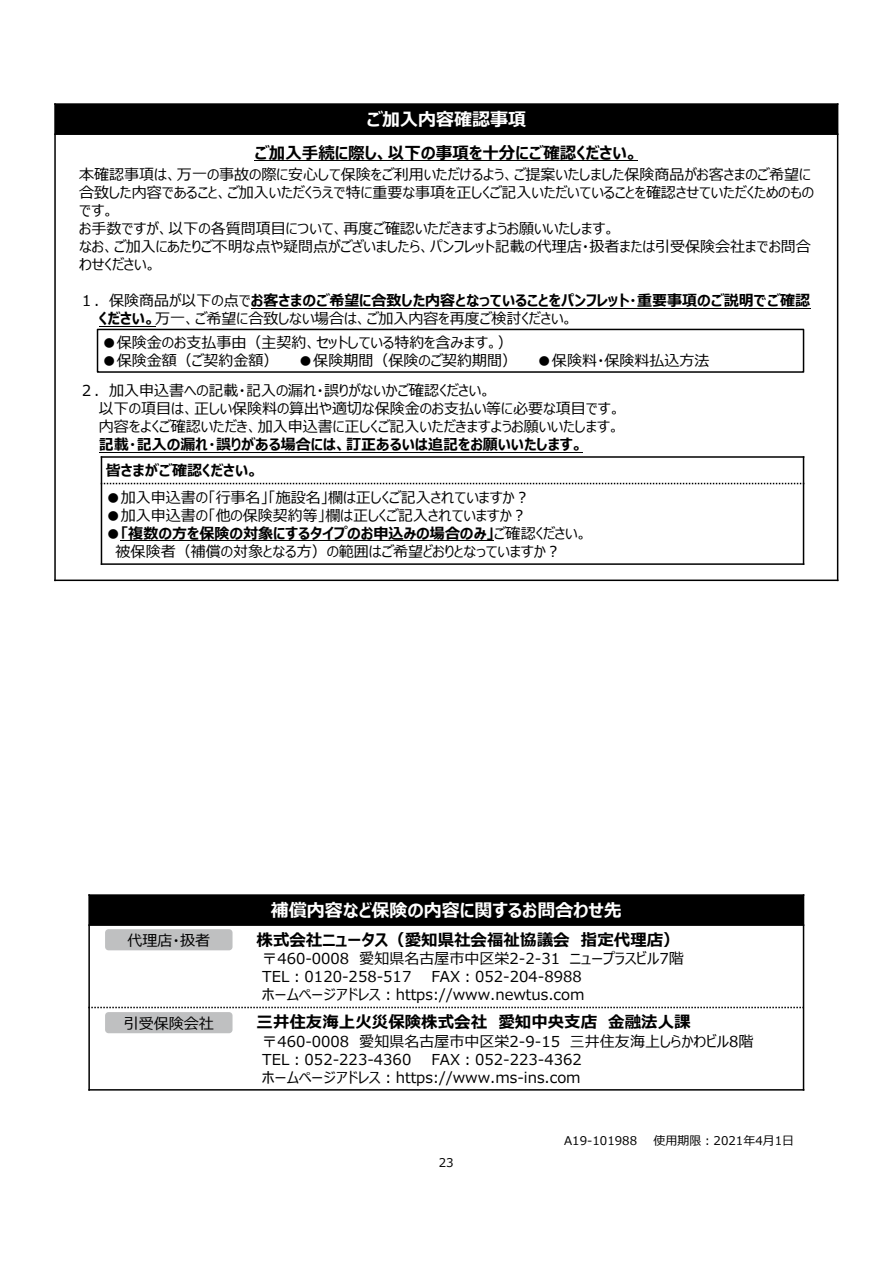
<style>
.page{position:relative;width:893px;height:1263px;background:#fff}
.page>*{position:absolute;margin:0;border:0;box-sizing:border-box;transform-origin:0 0}
.t1{font:700 18px "Meiryo UI";color:#fff}
.t2{font:700 16.5px "Meiryo UI";color:#000}
.t3{font:15px/18px "Meiryo UI";color:#000}
.t4{font:700 15px/18px "Meiryo UI";color:#000}
.t5{font:12px "Meiryo UI";color:#000}
.s1{font-weight:400}
.s2{font-weight:700}
</style>
<div class="page">
<div style="left:89px;top:895px;width:714px;height:30px;background:#000"></div>
<hr style="left:88px;top:924px;width:716px;height:2px;background:#000">
<svg style="left:91px;top:1007px;width:712px;height:1px"></svg>
<hr style="left:88px;top:894px;width:2px;height:197px;background:#000">
<hr style="left:803px;top:894px;width:1px;height:197px;background:#000">
<hr style="left:88px;top:894px;width:716px;height:2px;background:#000">
<hr style="left:88px;top:1089px;width:716px;height:1px;background:#000">
<div style="left:105px;top:929px;width:128px;height:21px;background:#bfc0c1;border-radius:4px"></div>
<div style="left:105px;top:1012px;width:128px;height:21px;background:#bfc0c1;border-radius:4px"></div>
<div style="left:55px;top:104px;width:783px;height:30px;background:#000"></div>
<hr style="left:54px;top:133px;width:784px;height:2px;background:#000">
<hr style="left:54px;top:103px;width:2px;height:478px;background:#000">
<hr style="left:837px;top:103px;width:1px;height:478px;background:#000">
<hr style="left:54px;top:103px;width:784px;height:2px;background:#000">
<hr style="left:54px;top:579px;width:784px;height:2px;background:#000">
<hr style="left:255px;top:160px;width:383px;height:1px;background:#000">
<hr style="left:251px;top:308px;width:559px;height:1px;background:#000">
<hr style="left:99px;top:326px;width:56px;height:1px;background:#000">
<hr style="left:99px;top:452px;width:484px;height:1px;background:#000">
<div style="left:97px;top:329px;width:707px;height:44px;border:2px solid #000"></div>
<svg style="left:102px;top:483px;width:701px;height:1px"></svg>
<hr style="left:101px;top:456px;width:1px;height:109px;background:#000">
<hr style="left:803px;top:456px;width:1px;height:109px;background:#000">
<hr style="left:101px;top:456px;width:703px;height:2px;background:#000">
<hr style="left:101px;top:563px;width:703px;height:2px;background:#000">
<hr style="left:121px;top:540px;width:373px;height:1px;background:#000">
<p class="t1" style="left:366px;top:107px;width:161px">ご加⼊内容確認事項</p>
<p class="t2" style="left:254px;top:141px;width:385px">ご加⼊⼿続に際し、以下の事項を⼗分にご確認ください。</p>
<p class="t3" style="left:79px;top:167px;width:737px">本確認事項は、万⼀の事故の際に安⼼して保険をご利⽤いただけるよう、ご提案いたしました保険商品がお客さまのご希望に合致した内容であること、ご加⼊いただくうえで特に重要な事項を正しくご記⼊いただいていることを確認させていただくためのものです。<br>お⼿数ですが、以下の各質問項⽬について、再度ご確認いただきますようお願いいたします。<br>なお、ご加⼊にあたりご不明な点や疑問点がございましたら、パンフレット記載の代理店・扱者または引受保険会社までお問合わせください。</p>
<p class="t4" style="left:99px;top:293px;width:713px;text-indent:-20px"><span class="s1">１．保険商品が以下の点で</span>お客さまのご希望に合致した内容となっていることをパンフレット・重要事項のご説明でご確認ください。<span class="s1">万⼀、ご希望に合致しない場合は、ご加⼊内容を再度ご検討ください。</span></p>
<p class="t3" style="left:102px;top:334px;width:413px">●保険⾦のお⽀払事由（主契約、セットしている特約を含みます。(</p>
<p class="t3" style="left:102px;top:352px;width:178px">●保険⾦額（ご契約⾦額）</p>
<p class="t3" style="left:298px;top:352px;width:221px">●保険期間（保険のご契約期間）</p>
<p class="t3" style="left:537px;top:352px;width:174px">●保険料・保険料払込⽅法</p>
<p class="t3" style="left:99px;top:383px;width:523px;text-indent:-20px">２．加⼊申込書への記載記・ ⼊の漏れ・誤りがないかご確認ください。<br>以下の項⽬は、正しい保険料の算出や適切な保険⾦のお⽀払い等に必要な項⽬です。内容をよくご確認いただき、加⼊申込書に正しくご記⼊いただきますようお願いいたします。</p>
<p class="t4" style="left:99px;top:437px;width:485px">記載記・ ⼊の漏れ・誤りがある場合には、訂正あるいは追記をお願いいたします。</p>
<p class="t4" style="left:106px;top:462px;width:154px">皆さまがご確認ください。</p>
<p class="t3" style="left:106px;top:489px;width:426px">●加⼊申込書の「⾏事名」「施設名」欄は正しくご記⼊されていますか?</p>
<p class="t3" style="left:106px;top:507px;width:423px">●加⼊申込書の「他の保険契約等」欄は正しくご記⼊されていますか?</p>
<p class="t3" style="left:116px;top:525px;width:473px;text-indent:-10px">●<span class="s2">「複数の⽅を保険の対象にするタイプのお申込みの場合のみ」</span>ご確認ください。被保険者（補償の対象となる⽅）の範囲はご希望どおりとなっていますか?</p>
<p class="t3" style="left:127px;top:932px;width:84px">代理店・扱者</p>
<p class="t3" style="left:124px;top:1015px;width:92px">引受保険会社</p>
<p class="t1" style="left:271px;top:898px;width:353px">補償内容など保険の内容に関するお問合わせ先</p>
<p class="t2" style="left:581px;top:928px;width:100px">指定代理店(</p>
<p class="t2" style="left:257px;top:928px;width:315px">株式会社ニュータス（愛知県社会福祉協議会</p>
<p class="t3" style="left:262px;top:950px;width:88px">〒460-0008</p>
<p class="t3" style="left:359px;top:950px;width:202px">愛知県名古屋市中区栄2-2-31</p>
<p class="t3" style="left:570px;top:950px;width:115px">ニュープラスビル7階</p>
<p class="t3" style="left:262px;top:968px;width:324px">TEL︓0120-258-517<br>ホームページアドレス︓https://www.newtus.com</p>
<p class="t3" style="left:431px;top:968px;width:152px">FAX:052-204-8988</p>
<p class="t2" style="left:257px;top:1011px;width:232px">三井住友海上⽕災保険株式会社</p>
<p class="t2" style="left:498px;top:1011px;width:100px">愛知中央⽀店</p>
<p class="t2" style="left:608px;top:1011px;width:84px">⾦融法⼈課</p>
<p class="t3" style="left:262px;top:1033px;width:88px">〒460-0008</p>
<p class="t3" style="left:359px;top:1033px;width:202px">愛知県名古屋市中区栄2-9-15</p>
<p class="t3" style="left:570px;top:1033px;width:185px">三井住友海上しらかわビル8階</p>
<p class="t3" style="left:262px;top:1051px;width:320px">TEL︓052-223-4360<br>ホームページアドレス︓https://www.ms-ins.com</p>
<p class="t3" style="left:431px;top:1051px;width:152px">FAX:052-223-4362</p>
<p class="t5" style="left:439px;top:1154px;width:16px">23</p>
<p class="t5" style="left:564px;top:1132px;width:75px">A19-101988</p>
<p class="t5" style="left:654px;top:1132px;width:142px">使⽤期限︓2021年4月1日</p>
</div>
